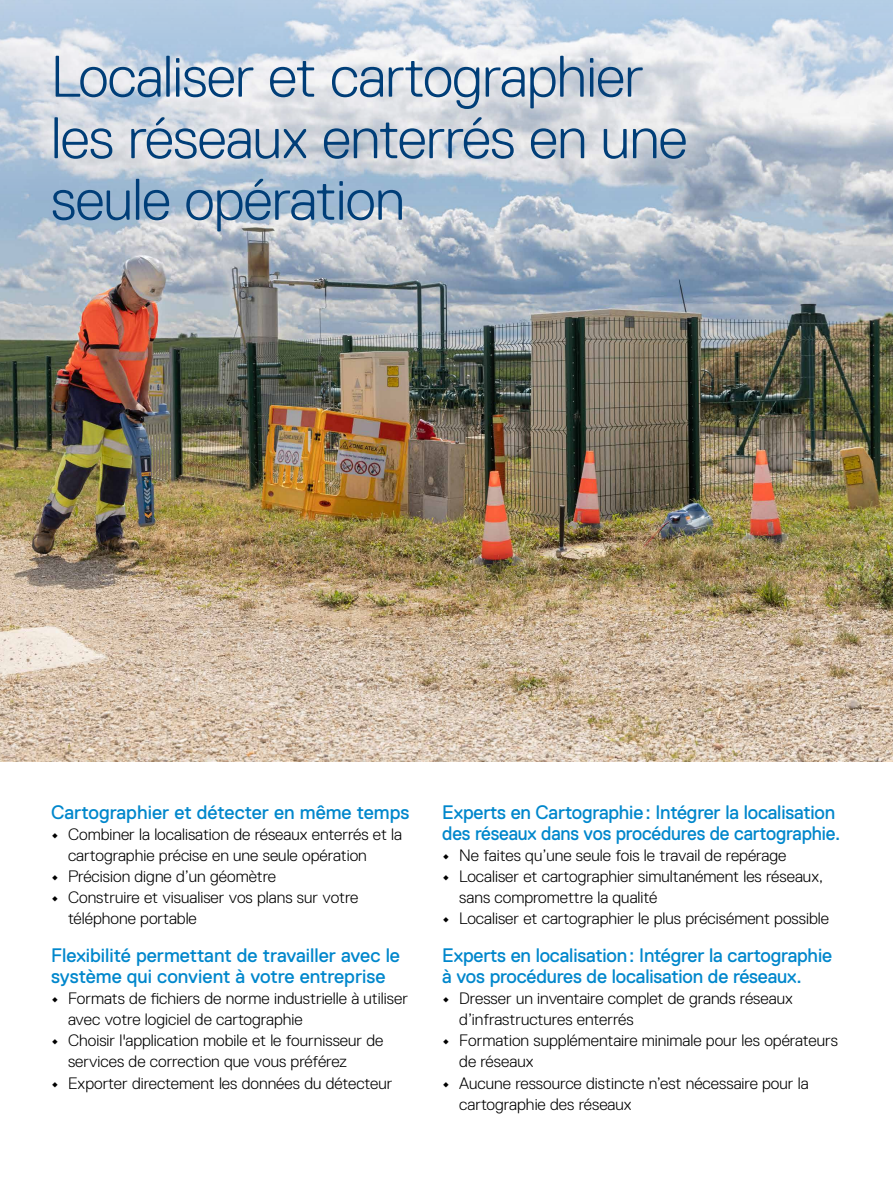
<style>
.page{position:relative;width:893px;height:1187px;background:#fff}
.page>*{position:absolute;margin:0;border:0;box-sizing:border-box;transform-origin:0 0}
.t1{font:300 58.5px/61.5px "Replica Std";letter-spacing:-.01em;color:#003e78}
.t2{font:19.5px/21px "Replica Std";letter-spacing:-.01em;color:#0087cc}
.t3{font:300 16.5px/21px "Replica Std";color:#000}
.s1{font-weight:700}
</style>
<div class="page">
<img style="left:0;top:0;width:893px;height:761px">
<h1 class="t1" style="left:51px;top:46px;width:638px">Localiser et cartographier les réseaux enterrés en une seule opération</h1>
<p class="t2" style="left:51px;top:802px;width:360px">Cartographier et détecter en même temps</p>
<p class="t3" style="left:68px;top:824px;width:336px;text-indent:-17px"><span class="s1">•</span> Combiner la localisation de réseaux enterrés et la cartographie précise en une seule opération</p>
<p class="t3" style="left:51px;top:866px;width:227px"><span class="s1">•</span> Précision digne d’un géomètre</p>
<p class="t3" style="left:68px;top:887px;width:292px;text-indent:-17px"><span class="s1">•</span> Construire et visualiser vos plans sur votre téléphone portable</p>
<p class="t2" style="left:51px;top:945px;width:351px">Flexibilité permettant de travailler avec le système qui convient à votre entreprise</p>
<p class="t3" style="left:68px;top:988px;width:341px;text-indent:-17px"><span class="s1">•</span> Formats de fichiers de norme industrielle à utiliser avec votre logiciel de cartographie</p>
<p class="t3" style="left:68px;top:1030px;width:317px;text-indent:-17px"><span class="s1">•</span> Choisir l'application mobile et le fournisseur de services de correction que vous préférez</p>
<p class="t3" style="left:51px;top:1072px;width:343px"><span class="s1">•</span> Exporter directement les données du détecteur</p>
<p class="t2" style="left:442px;top:802px;width:400px">Experts en Cartographie: Intégrer la localisation des réseaux dans vos procédures de cartographie.</p>
<p class="t3" style="left:442px;top:845px;width:346px"><span class="s1">•</span> Ne faites qu’une seule fois le travail de repérage</p>
<p class="t3" style="left:459px;top:866px;width:365px;text-indent:-17px"><span class="s1">•</span> Localiser et cartographier simultanément les réseaux, sans compromettre la qualité</p>
<p class="t3" style="left:442px;top:908px;width:388px"><span class="s1">•</span> Localiser et cartographier le plus précisément possible</p>
<p class="t2" style="left:442px;top:945px;width:391px">Experts en localisation: Intégrer la cartographie à vos procédures de localisation de réseaux.</p>
<p class="t3" style="left:459px;top:988px;width:335px;text-indent:-17px"><span class="s1">•</span> Dresser un inventaire complet de grands réseaux d’infrastructures enterrés</p>
<p class="t3" style="left:459px;top:1030px;width:380px;text-indent:-17px"><span class="s1">•</span> Formation supplémentaire minimale pour les opérateurs de réseaux</p>
<p class="t3" style="left:459px;top:1072px;width:351px;text-indent:-17px"><span class="s1">•</span> Aucune ressource distincte n’est nécessaire pour la cartographie des réseaux</p>
</div>
